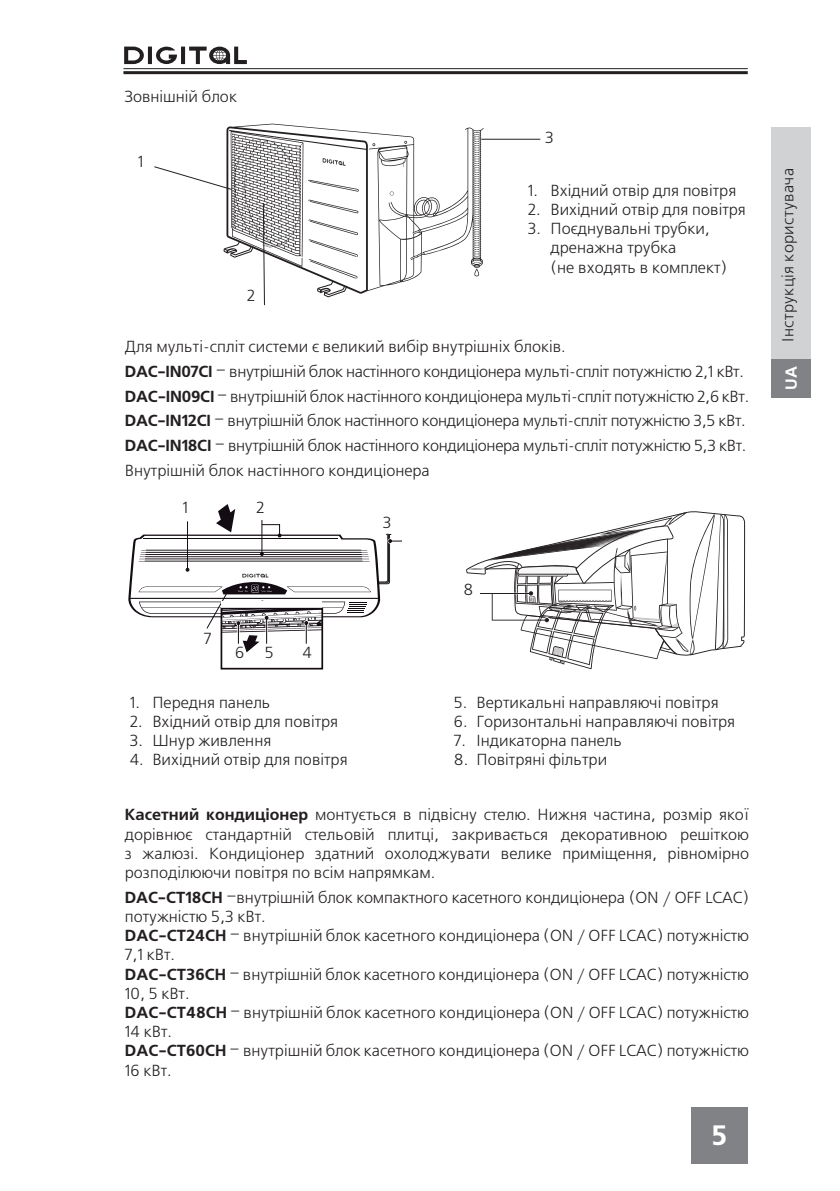
<style>
.page{position:relative;width:840px;height:1191px;background:#fff}
.page>*{position:absolute;margin:0;border:0;box-sizing:border-box;transform-origin:0 0}
.t1{font:700 28px "Free Set C";color:#fff}
.t2{font:16px/19.2px "Free Set C";color:#231f20}
.t3{font:16px/24.8px "Free Set C";letter-spacing:-.02em;color:#231f20}
.t4{font:16px "Free Set C";letter-spacing:.02em;color:#231f20}
.t5{font:700 16px "Free Set C";color:#fff}
.s1{font-weight:700}
</style>
<div class="page">
<hr style="left:123px;top:68px;width:624px;height:1px;background:#231f20">
<hr style="left:123px;top:71px;width:624px;height:3px;background:#231f20">
<svg style="left:124px;top:47px;width:123px;height:17px"></svg>
<div style="left:691px;top:1107px;width:56px;height:57px;background:#808285"></div>
<div style="left:771px;top:358px;width:39px;height:40px;background:#808285"></div>
<div style="left:771px;top:127px;width:39px;height:231px;background:#d1d2d4"></div>
<svg style="left:154px;top:166px;width:69px;height:22px"></svg>
<svg style="left:223px;top:124px;width:260px;height:173px"></svg>
<svg style="left:412px;top:231px;width:7px;height:3px"></svg>
<svg style="left:473px;top:268px;width:6px;height:8px"></svg>
<svg style="left:410px;top:253px;width:13px;height:7px"></svg>
<svg style="left:389px;top:191px;width:4px;height:4px"></svg>
<svg style="left:235px;top:152px;width:4px;height:3px"></svg>
<svg style="left:308px;top:180px;width:50px;height:12px"></svg>
<svg style="left:308px;top:200px;width:50px;height:13px"></svg>
<svg style="left:308px;top:219px;width:50px;height:60px"></svg>
<svg style="left:322px;top:158px;width:23px;height:8px"></svg>
<svg style="left:262px;top:202px;width:22px;height:104px"></svg>
<hr style="left:481px;top:139px;width:59px;height:1px;background:#231f20">
<div style="left:220px;top:608px;width:103px;height:61px;border:2px solid #130c13"></div>
<svg style="left:466px;top:511px;width:278px;height:138px"></svg>
<svg style="left:467px;top:512px;width:261px;height:157px"></svg>
<svg style="left:128px;top:504px;width:274px;height:148px"></svg>
<p class="t2" style="left:125px;top:88px;width:113px">Зовнішній блок</p>
<p class="t2" style="left:138px;top:153px;width:7px">1</p>
<p class="t2" style="left:246px;top:286px;width:10px">2</p>
<p class="t2" style="left:544px;top:128px;width:10px">3</p>
<p class="t2" style="left:527px;top:181px;width:210px">1. Вхідний отвір для повітря</p>
<p class="t2" style="left:527px;top:201px;width:219px">2. Вихідний отвір для повітря</p>
<p class="t2" style="left:550px;top:220px;width:178px;text-indent:-23px">3. Поєднувальні трубки, дренажна трубка<br>(не входять в комплект)</p>
<p class="t3" style="left:125px;top:335px;width:625px">Для мульті-спліт системи є великий вибір внутрішніх блоків.<br><span class="s1">DAC-IN07CI</span> – внутрішній блок настінного кондиціонера мульті-спліт потужністю 2,1 кВт.<br><span class="s1">DAC-IN09CI</span> – внутрішній блок настінного кондиціонера мульті-спліт потужністю 2,6 кВт.<br><span class="s1">DAC-IN12CI</span> – внутрішній блок настінного кондиціонера мульті-спліт потужністю 3,5 кВт.<br><span class="s1">DAC-IN18CI</span> – внутрішній блок настінного кондиціонера мульті-спліт потужністю 5,3 кВт.<br>Внутрішній блок настінного кондиціонера</p>
<p class="t2" style="left:182px;top:499px;width:7px">1</p>
<p class="t2" style="left:383px;top:513px;width:10px">3</p>
<p class="t2" style="left:256px;top:499px;width:10px">2</p>
<p class="t2" style="left:203px;top:629px;width:9px">7</p>
<p class="t2" style="left:235px;top:643px;width:11px">6</p>
<p class="t2" style="left:265px;top:643px;width:10px">5</p>
<p class="t2" style="left:302px;top:643px;width:11px">4</p>
<p class="t2" style="left:463px;top:580px;width:11px">8</p>
<p class="t2" style="left:453px;top:693px;width:266px">5. Вертикальні направляючі повітря</p>
<p class="t2" style="left:453px;top:712px;width:283px">6. Горизонтальні направляючі повітря</p>
<p class="t2" style="left:453px;top:731px;width:170px">7. Індикаторна панель</p>
<p class="t2" style="left:453px;top:751px;width:155px">8. Повітряні фільтри</p>
<p class="t2" style="left:125px;top:806px;width:625px;text-align:justify"><span class="s1">Касетний кондиціонер</span> монтується в підвісну стелю. Нижня частина, розмір якої дорівнює стандартній стельовій плитці, закривається декоративною решіткою з жалюзі. Кондиціонер здатний охолоджувати велике приміщення, рівномірно розподілюючи повітря по всім напрямкам.</p>
<p class="t2" style="left:125px;top:888px;width:625px"><span class="s1">DAC-CT18CH</span> –внутрішній блок компактного касетного кондиціонера (ON / OFF LCAC) потужністю 5,3 кВт.<br><span class="s1">DAC-CT24CH</span> – внутрішній блок касетного кондиціонера (ON / OFF LCAC) потужністю 7,1 кВт.<br><span class="s1">DAC-CT36CH</span> – внутрішній блок касетного кондиціонера (ON / OFF LCAC) потужністю 10, 5 кВт.<br><span class="s1">DAC-CT48CH</span> – внутрішній блок касетного кондиціонера (ON / OFF LCAC) потужністю 14 кВт.<br><span class="s1">DAC-CT60CH</span> – внутрішній блок касетного кондиціонера (ON / OFF LCAC) потужністю 16 кВт.</p>
<p class="t2" style="left:130px;top:693px;width:142px">1. Передня панель</p>
<p class="t2" style="left:130px;top:712px;width:210px">2. Вхідний отвір для повітря</p>
<p class="t2" style="left:130px;top:731px;width:143px">3. Шнур живлення</p>
<p class="t2" style="left:130px;top:751px;width:219px">4. Вихідний отвір для повітря</p>
<h1 class="t1" style="left:711px;top:1119px;width:18px">5</h1>
<p class="t4" style="left:778px;top:341px;width:175px;rotate:-90deg">Інструкція користувача</p>
<p class="t5" style="left:781px;top:390px;width:25px;rotate:-90deg">UA</p>
</div>
